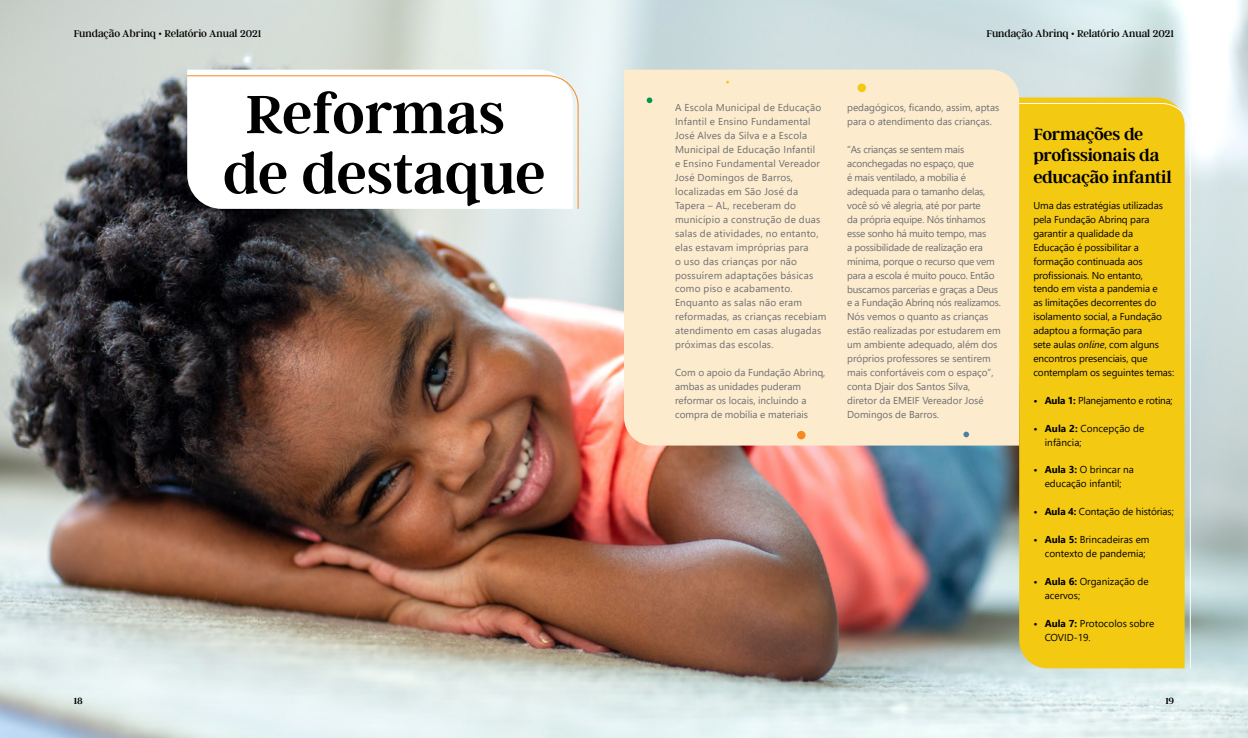
<style>
.page{position:relative;width:1248px;height:738px;background:#fff}
.page>*{position:absolute;margin:0;border:0;box-sizing:border-box;transform-origin:0 0}
.t1{font:600 60px/60px "Argent CF";letter-spacing:-.01em;color:#000;text-align:center}
.t2{font:600 18px/21.6px "Argent CF";letter-spacing:-.015em;color:#000}
.t3{font:11px "Argent CF";color:#000}
.t4{font:10px/13.9px "Segoe UI";letter-spacing:-.02em;color:#6d6e71}
.t5{font:10px/13.9px "Segoe UI";letter-spacing:-.01em;color:#000}
.t6{font:10px/13.9px "Segoe UI";letter-spacing:.02em;color:#6d6e71}
.t7{font:10px/13.9px "Segoe UI";color:#6d6e71}
.t8{font:10px/13.9px "Segoe UI";letter-spacing:.01em;color:#000}
.t9{font:600 10px "Argent CF";color:#000}
.s1{font-style:italic}
.s2{font-weight:700}
</style>
<div class="page">
<img style="left:0;top:0;width:1247px;height:737px">
<div style="left:624px;top:70px;width:395px;height:375px;background:#fcebcd"></div>
<svg style="left:187px;top:70px;width:386px;height:5px"></svg>
<svg style="left:186px;top:75px;width:393px;height:134px"></svg>
<div style="left:797px;top:430px;width:8px;height:9px;background:#f6891f;border-radius:50%"></div>
<div style="left:857px;top:83px;width:9px;height:9px;background:#f4c912;border-radius:50%"></div>
<svg style="left:963px;top:431px;width:6px;height:6px"></svg>
<svg style="left:646px;top:97px;width:6px;height:6px"></svg>
<div style="left:1018px;top:103px;width:172px;height:565px;background:#f4c912"></div>
<p class="t3" style="left:74px;top:27px;width:189px">Fundação Abrinq • Relatório Anual 2021</p>
<p class="t3" style="left:986px;top:27px;width:189px">Fundação Abrinq • Relatório Anual 2021</p>
<h1 class="t1" style="left:223px;top:87px;width:324px">Reformas de destaque</h1>
<p class="t6" style="left:675px;top:100px;width:153px">A Escola Municipal de Educação<br>Infantil e Ensino Fundamental<br>José Alves da Silva e a Escola<br>Municipal de Educação Infantil<br>e Ensino Fundamental Vereador<br>José Domingos de Barros, localizadas em São José da<br>Tapera – AL, receberam do município a construção de duas salas de atividades, no entanto, elas estavam impróprias para<br>o uso das crianças por não possuírem adaptações básicas como piso e acabamento.<br>Enquanto as salas não eram reformadas, as crianças recebiam atendimento em casas alugadas próximas das escolas.</p>
<p class="t7" style="left:675px;top:364px;width:152px">Com o apoio da Fundação Abrinq, ambas as unidades puderam reformar os locais, incluindo a compra de mobília e materiais</p>
<p class="t7" style="left:847px;top:100px;width:154px">pedagógicos, ficando, assim, aptas para o atendimento das crianças.</p>
<p class="t4" style="left:847px;top:142px;width:155px">“As crianças se sentem mais aconchegadas no espaço, que<br>é mais ventilado, a mobília é adequada para o tamanho delas, você só vê alegria, até por parte<br>da própria equipe. Nós tínhamos esse sonho há muito tempo, mas<br>a possibilidade de realização era mínima, porque o recurso que vem para a escola é muito pouco. Então buscamos parcerias e graças a Deus e a Fundação Abrinq nós realizamos.<br>Nós vemos o quanto as crianças estão realizadas por estudarem em um ambiente adequado, além dos próprios professores se sentirem mais confortáveis com o espaço”, conta Djair dos Santos Silva, diretor da EMEIF Vereador José<br>Domingos de Barros.</p>
<h2 class="t2" style="left:1033px;top:124px;width:140px">Formações de profissionais da educação infantil</h2>
<p class="t5" style="left:1033px;top:197px;width:142px">Uma das estratégias utilizadas pela Fundação Abrinq para garantir a qualidade da<br>Educação é possibilitar a formação continuada aos profissionais. No entanto,<br>tendo em vista a pandemia e<br>as limitações decorrentes do isolamento social, a Fundação adaptou a formação para<br>sete aulas <span class="s1">online</span>, com alguns encontros presenciais, que contemplam os seguintes temas:</p>
<p class="t5" style="left:1033px;top:392px;width:141px"><span class="s2">• Aula 1:</span> Planejamento e rotina;</p>
<p class="t8" style="left:1044px;top:420px;width:101px;text-indent:-11px"><span class="s2">• Aula 2:</span> Concepção de infância;</p>
<p class="t5" style="left:1033px;top:461px;width:102px;text-align:center"><span class="s2">• Aula 3:</span> O brincar na educação infantil;</p>
<p class="t5" style="left:1033px;top:503px;width:142px"><span class="s2">• Aula 4:</span> Contação de histórias;</p>
<p class="t5" style="left:1044px;top:531px;width:106px;text-indent:-11px"><span class="s2">• Aula 5:</span> Brincadeiras em contexto de pandemia;</p>
<p class="t5" style="left:1044px;top:573px;width:105px;text-indent:-11px"><span class="s2">• Aula 6:</span> Organização de acervos;</p>
<p class="t5" style="left:1044px;top:614px;width:111px;text-indent:-11px"><span class="s2">• Aula 7:</span> Protocolos sobre<br>COVID-19.</p>
<p class="t9" style="left:74px;top:695px;width:11px">18</p>
<p class="t9" style="left:1165px;top:695px;width:10px">19</p>
</div>
